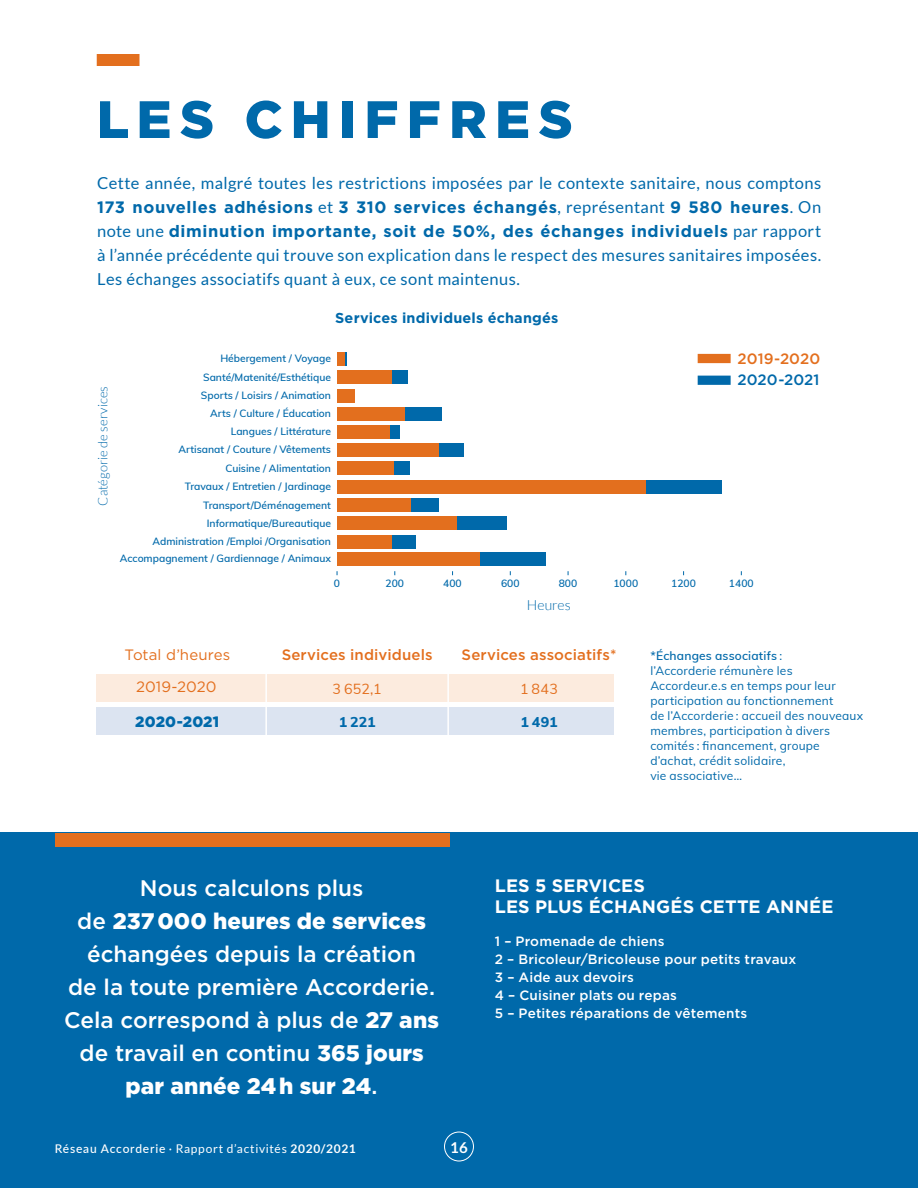
<style>
.page{position:relative;width:918px;height:1188px;background:#fff}
.page>*{position:absolute;margin:0;border:0;box-sizing:border-box;transform-origin:0 0}
.t1{font:900 52.5px "Gotham";letter-spacing:.155em;color:#0069aa}
.t2{font:500 22.5px/33px "Gotham";color:#fff;text-align:center}
.t3{font:700 18px/21px "Gotham";letter-spacing:.005em;color:#fff}
.t4{font:16.5px/24px "Lato";letter-spacing:.025em;color:#0069aa}
.t5{font:700 16.5px/24px "Gotham";letter-spacing:.035em;color:#0069aa}
.t6{font:500 15px "Gotham";letter-spacing:.005em;color:#e36f1e}
.t7{font:15px "Gotham";letter-spacing:.005em;color:#e36f1e}
.t8{font:900 15px "Gotham";letter-spacing:.01em;color:#0069aa}
.t9{font:500 15px "Gotham";letter-spacing:.005em;color:#0069aa}
.t10{font:700 15px "Lato";color:#fff}
.t11{font:700 14.4px "Gotham";letter-spacing:.015em;color:#0069aa}
.t12{font:14.25px "Muli";letter-spacing:.015em;color:#e36f1e}
.t13{font:800 14.25px "Muli";letter-spacing:-.005em;color:#0069aa}
.t14{font:300 13.95px "Lato";color:#0069aa}
.t15{font:500 13.5px/18px "Gotham";letter-spacing:.01em;color:#fff}
.t16{font:300 13.05px "Lato";color:#0069aa}
.t17{font:12px/15px "Muli";letter-spacing:.015em;color:#0069aa}
.t18{font:12px "Lato";letter-spacing:.06em;color:#fff}
.t19{font:600 10.35px/18.3px "Muli";color:#0069aa;text-align:right}
.s1{font-family:"Lato";font-weight:400}
.s2{font-weight:600}
.s3{font-weight:900}
.s4{font-weight:500}
.s5{font-weight:700}
</style>
<div class="page">
<div style="left:97px;top:674px;width:517px;height:27px;background:#fcebde"></div>
<div style="left:97px;top:708px;width:517px;height:27px;background:#dce4f1"></div>
<div style="left:97px;top:54px;width:43px;height:12px;background:#e36f1e"></div>
<div style="left:0;top:833px;width:918px;height:355px;background:#0069aa"></div>
<div style="left:479px;top:553px;width:66px;height:13px;background:#0069aa"></div>
<div style="left:392px;top:535px;width:24px;height:13px;background:#0069aa"></div>
<div style="left:456px;top:517px;width:50px;height:13px;background:#0069aa"></div>
<div style="left:410px;top:499px;width:29px;height:13px;background:#0069aa"></div>
<div style="left:645px;top:480px;width:77px;height:13px;background:#0069aa"></div>
<div style="left:393px;top:462px;width:17px;height:13px;background:#0069aa"></div>
<div style="left:439px;top:444px;width:25px;height:13px;background:#0069aa"></div>
<div style="left:389px;top:425px;width:11px;height:13px;background:#0069aa"></div>
<div style="left:405px;top:407px;width:37px;height:13px;background:#0069aa"></div>
<div style="left:391px;top:371px;width:16px;height:13px;background:#0069aa"></div>
<svg style="left:345px;top:353px;width:1px;height:13px"></svg>
<div style="left:337px;top:553px;width:142px;height:13px;background:#e36f1e"></div>
<div style="left:337px;top:535px;width:55px;height:13px;background:#e36f1e"></div>
<div style="left:337px;top:517px;width:119px;height:13px;background:#e36f1e"></div>
<div style="left:337px;top:499px;width:73px;height:13px;background:#e36f1e"></div>
<div style="left:337px;top:480px;width:308px;height:13px;background:#e36f1e"></div>
<div style="left:337px;top:462px;width:56px;height:13px;background:#e36f1e"></div>
<div style="left:337px;top:444px;width:102px;height:13px;background:#e36f1e"></div>
<div style="left:337px;top:425px;width:52px;height:13px;background:#e36f1e"></div>
<div style="left:337px;top:407px;width:68px;height:13px;background:#e36f1e"></div>
<div style="left:337px;top:389px;width:18px;height:13px;background:#e36f1e"></div>
<div style="left:337px;top:371px;width:54px;height:13px;background:#e36f1e"></div>
<div style="left:337px;top:353px;width:8px;height:13px;background:#e36f1e"></div>
<div style="left:698px;top:354px;width:33px;height:9px;background:#e36f1e"></div>
<div style="left:698px;top:376px;width:33px;height:9px;background:#0069aa"></div>
<hr style="left:265px;top:633px;width:2px;height:108px;background:#fff">
<hr style="left:447px;top:633px;width:2px;height:108px;background:#fff">
<div style="left:444px;top:1132px;width:30px;height:29px;border:1px solid #fff;border-radius:50%"></div>
<div style="left:55px;top:833px;width:395px;height:13px;background:#e36f1e"></div>
<h1 class="t1" style="left:97px;top:83px;width:478px">LES CHIFFRES</h1>
<h3 class="t4" style="left:97px;top:171px;width:726px">Cette année, malgré toutes les restrictions imposées par le contexte sanitaire, nous comptons</h3>
<h3 class="t5" style="left:97px;top:195px;width:726px">173 nouvelles adhésions <span class="s1">et</span> 3 310 services échangés<span class="s1">, représentant</span> 9 580 heures<span class="s1">. On note une</span> diminution importante, soit de 50%, des échanges individuels <span class="s1">par rapport</span></h3>
<h3 class="t4" style="left:97px;top:243px;width:726px">à l’année précédente qui trouve son explication dans le respect des mesures sanitaires imposées.<br>Les échanges associatifs quant à eux, ce sont maintenus.</h3>
<h3 class="t11" style="left:335px;top:308px;width:225px">Services individuels échangés</h3>
<p class="t16" style="left:96px;top:506px;width:121px;rotate:-90deg">Catégorie de services</p>
<p class="t19" style="left:152px;top:349px;width:180px">Hébergement / Voyage<br>Santé/Matenité/Esthétique<br>Sports / Loisirs / Animation<br>Arts / Culture / Éducation<br>Langues / Littérature<br>Artisanat / Couture / Vêtements<br>Cuisine / Alimentation<br>Travaux / Entretien / Jardinage<br>Transport/Déménagement<br>Informatique/Bureautique<br>Administration /Emploi /Organisation</p>
<p class="t19" style="left:120px;top:549px;width:213px">Accompagnement / Gardiennage / Animaux</p>
<h3 class="t6" style="left:738px;top:349px;width:84px">2019-2020</h3>
<h3 class="t9" style="left:738px;top:370px;width:83px">2020-2021</h3>
<p class="t19" style="left:334px;top:573px;width:8px">0</p>
<p class="t19" style="left:386px;top:573px;width:20px">200</p>
<p class="t19" style="left:443px;top:573px;width:20px">400</p>
<p class="t19" style="left:501px;top:573px;width:20px">600</p>
<p class="t19" style="left:559px;top:573px;width:20px">800</p>
<p class="t19" style="left:613px;top:573px;width:26px">1000</p>
<p class="t19" style="left:671px;top:573px;width:26px">1200</p>
<p class="t19" style="left:729px;top:573px;width:26px">1400</p>
<h3 class="t14" style="left:527px;top:597px;width:45px">Heures</h3>
<h3 class="t7" style="left:125px;top:645px;width:107px">Total d’heures</h3>
<h3 class="t7" style="left:136px;top:677px;width:82px">2019-2020</h3>
<h3 class="t8" style="left:135px;top:712px;width:85px">2020-2021</h3>
<h3 class="t6" style="left:282px;top:645px;width:153px">Services individuels</h3>
<h3 class="t6" style="left:462px;top:645px;width:156px">Services associatifs*</h3>
<h3 class="t12" style="left:333px;top:678px;width:51px">3 652,1</h3>
<h3 class="t12" style="left:520px;top:678px;width:39px">1 843</h3>
<h3 class="t13" style="left:339px;top:711px;width:39px">1 221</h3>
<h3 class="t13" style="left:520px;top:711px;width:39px">1 491</h3>
<p class="t17" style="left:650px;top:647px;width:214px"><span class="s2">*Échanges associatifs</span> :<br>l’Accorderie rémunère les<br>Accordeur.e.s en temps pour leur participation au fonctionnement<br>de l’Accorderie : accueil des nouveaux membres, participation à divers comités : financement, groupe d’achat, crédit solidaire,<br>vie associative…</p>
<h2 class="t2" style="left:64px;top:871px;width:376px">Nous calculons plus<br>de <span class="s3">237 000 heures de services </span>échangées depuis la création<br>de la toute première Accorderie.<br>Cela correspond à plus de <span class="s3">27 ans </span>de travail en continu <span class="s3">365 jours par année 24 h sur 24</span>.</h2>
<p class="t18" style="left:55px;top:1142px;width:303px"><span class="s4">Réseau Accorderie</span> · Rapport d’activités <span class="s5">2020/2021</span></p>
<h3 class="t10" style="left:450px;top:1138px;width:19px">16</h3>
<h3 class="t3" style="left:495px;top:875px;width:340px">LES 5 SERVICES<br>LES PLUS ÉCHANGÉS CETTE ANNÉE</h3>
<h3 class="t15" style="left:495px;top:932px;width:303px">1 – Promenade de chiens<br>2 – Bricoleur/Bricoleuse pour petits travaux<br>3 – Aide aux devoirs<br>4 – Cuisiner plats ou repas<br>5 – Petites réparations de vêtements</h3>
</div>
